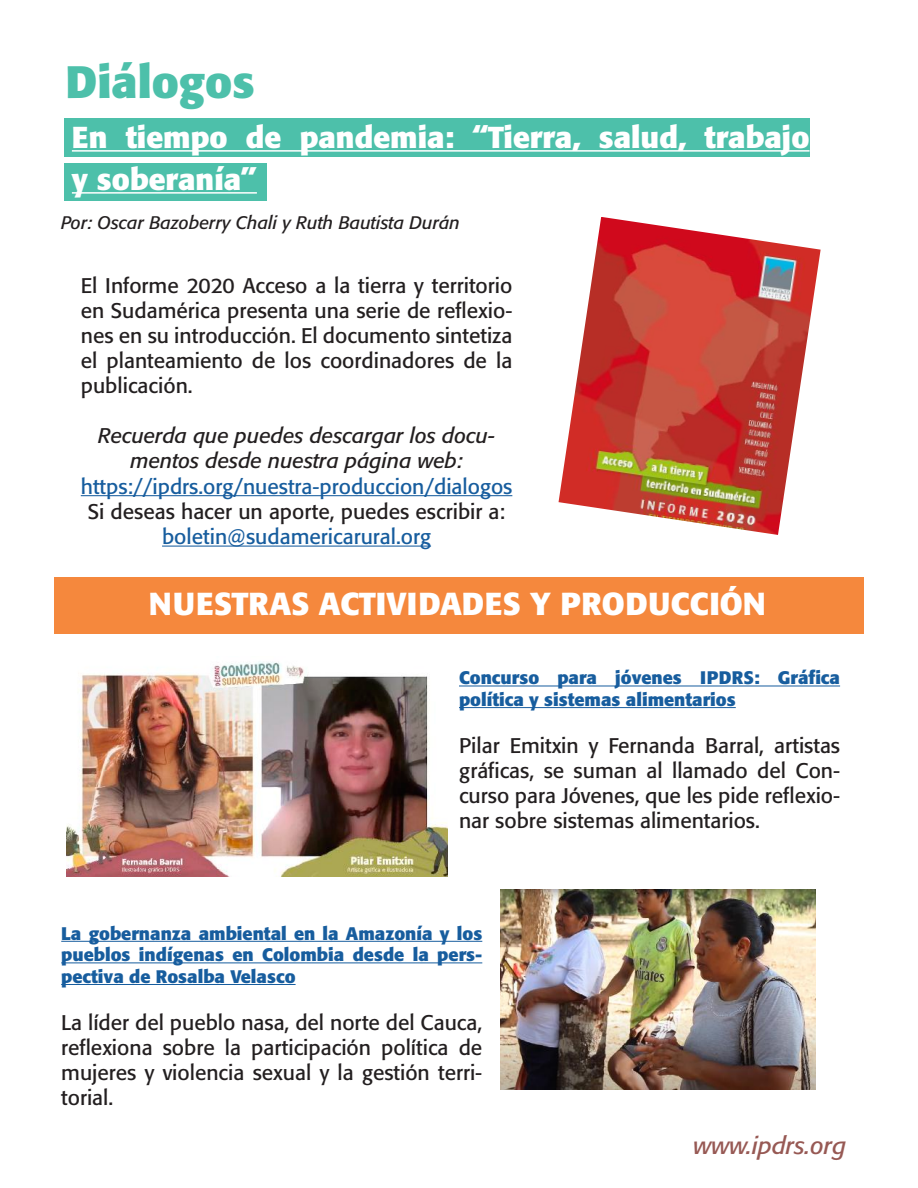
<style>
.page{position:relative;width:918px;height:1188px;background:#fff}
.page>*{position:absolute;margin:0;border:0;box-sizing:border-box;transform-origin:0 0}
.t1{font:700 45px "Formata";color:#4dc0aa}
.t2{font:700 31.5px "Formata";color:#fff}
.t3{font:700 30px/42px "Formata";color:#fff}
.t4{font:italic 24px "Formata";color:#975954}
.t5{font:21px/25.2px "Formata";color:#231f20;text-align:justify}
.t6{font:italic 21px/25.2px "Formata";color:#231f20;text-align:center}
.t7{font:21px "Formata";color:#175d9e}
.t8{font:700 18px/21.6px "Formata";color:#175d9e}
.t9{font:italic 18px "Formata";color:#231f20}
.s1{color:#175d9e}
</style>
<div class="page">
<div style="left:64px;top:119px;width:746px;height:38px;background:#4dc0aa"></div>
<div style="left:64px;top:164px;width:203px;height:37px;background:#4dc0aa"></div>
<div style="left:55px;top:577px;width:809px;height:57px;background:#f5883d"></div>
<hr style="left:81px;top:495px;width:431px;height:1px;background:#175d9e">
<hr style="left:162px;top:546px;width:269px;height:1px;background:#175d9e">
<hr style="left:459px;top:686px;width:381px;height:1px;background:#175d9e">
<hr style="left:459px;top:707px;width:277px;height:1px;background:#175d9e">
<img style="left:67px;top:662px;width:381px;height:214px">
<hr style="left:61px;top:941px;width:421px;height:1px;background:#175d9e">
<hr style="left:61px;top:962px;width:421px;height:1px;background:#175d9e">
<hr style="left:61px;top:984px;width:235px;height:1px;background:#175d9e">
<img style="left:500px;top:889px;width:316px;height:201px">
<hr style="left:72px;top:150px;width:738px;height:2px;background:#fff">
<hr style="left:72px;top:192px;width:185px;height:2px;background:#fff">
<img style="left:559px;top:217px;width:262px;height:318px">
<p class="t1" style="left:66px;top:54px;width:191px">Diálogos</p>
<p class="t3" style="left:72px;top:116px;width:739px">En tiempo de pandemia: “Tierra, salud, trabajo y soberanía”</p>
<p class="t9" style="left:61px;top:212px;width:400px">Por: Oscar Bazoberry Chali y Ruth Bautista Durán</p>
<p class="t5" style="left:81px;top:272px;width:433px">El Informe 2020 Acceso a la tierra y territorio en Sudamérica presenta una serie de reflexio&shy;nes en su introducción. El documento sintetiza el planteamiento de los coordinadores de la publicación.</p>
<p class="t6" style="left:98px;top:423px;width:399px">Recuerda que puedes descargar los docu&shy;mentos desde nuestra página web:</p>
<p class="t7" style="left:81px;top:473px;width:433px">https://ipdrs.org/nuestra-produccion/dialogos</p>
<p class="t5" style="left:88px;top:499px;width:419px;text-align:center">Si deseas hacer un aporte, puedes escribir a: <span class="s1">boletin@sudamericarural.org</span></p>
<p class="t2" style="left:149px;top:584px;width:619px">NUESTRAS ACTIVIDADES Y PRODUCCIÓN</p>
<p class="t8" style="left:459px;top:667px;width:383px">Concurso para jóvenes IPDRS: Gráfica política y sistemas alimentarios</p>
<p class="t5" style="left:459px;top:733px;width:383px">Pilar Emitxin y Fernanda Barral, artistas gráficas, se suman al llamado del Con&shy;curso para Jóvenes, que les pide reflexio&shy;nar sobre sistemas alimentarios.</p>
<p class="t8" style="left:61px;top:922px;width:423px;text-align:justify">La gobernanza ambiental en la Amazonía y los pueblos indígenas en Colombia desde la pers&shy;pectiva de Rosalba Velasco</p>
<p class="t5" style="left:61px;top:1009px;width:423px">La líder del pueblo nasa, del norte del Cauca, reflexiona sobre la participación política de mujeres y violencia sexual y la gestión terri&shy;torial.</p>
<p class="t4" style="left:693px;top:1131px;width:154px">www.ipdrs.org</p>
</div>
